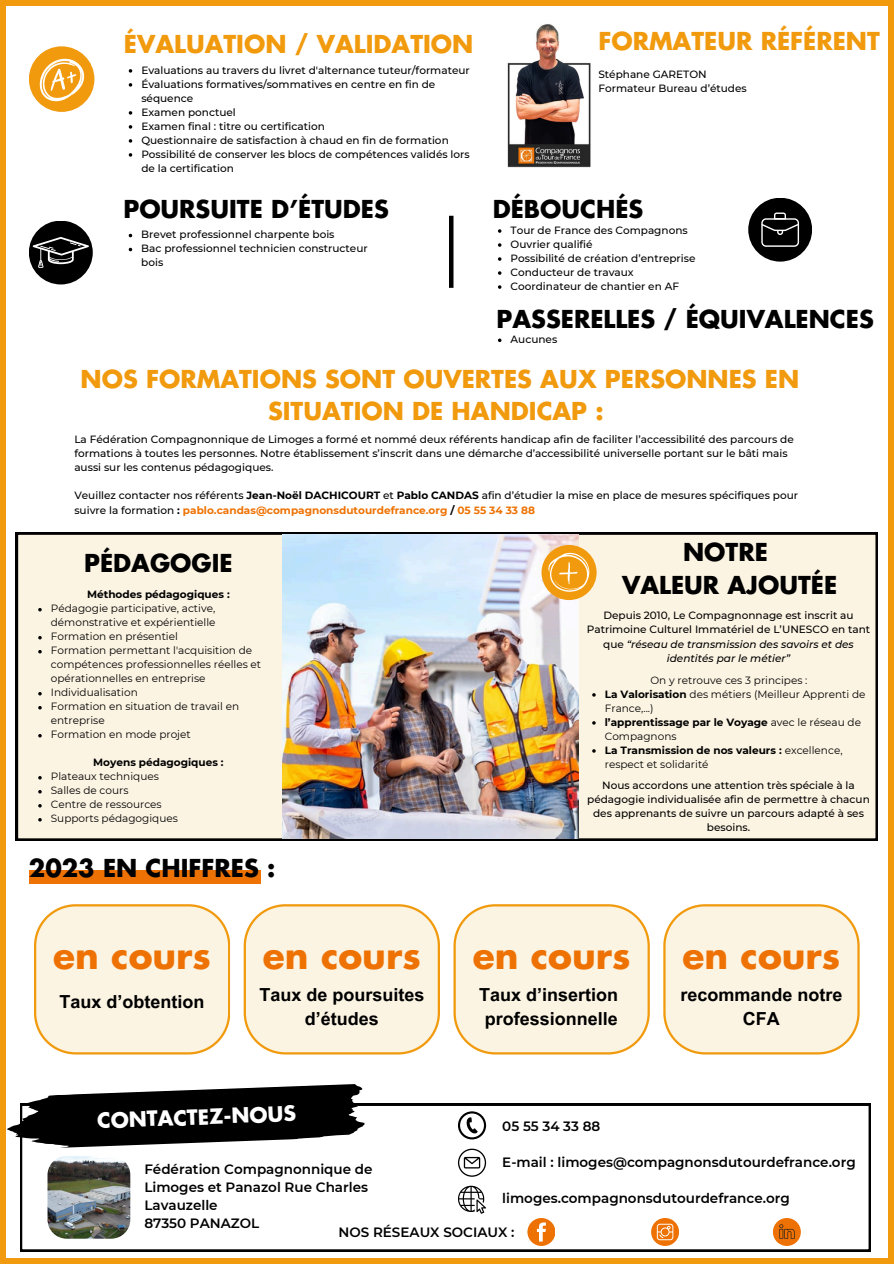
<style>
.page{position:relative;width:894px;height:1264px;background:#fff}
.page>*{position:absolute;margin:0;border:0;box-sizing:border-box;transform-origin:0 0}
.t1{font:700 36px "Futura LT Pro";color:#ee7203}
.t2{font:700 24px/32.7px "Futura LT Pro";color:#f19a0d;text-align:center}
.t3{font:700 24px/32.7px "Futura LT Pro";color:#000;text-align:center}
.t4{font:700 20.4px "Futura LT Pro";color:#fff}
.t5{font:700 18px/24.8px "Arial MT Pro";color:#000;text-align:center}
.t6{font:600 13.5px/18px "Montserrat";color:#000}
.t7{font:500 10.5px/14px "Montserrat";color:#000}
.t8{font:10.5px/14px "Montserrat";color:#000}
.t9{font:700 10.5px/14px "Montserrat";color:#000}
.s1{font-weight:700}
.s2{font-weight:700;color:#ee7203}
.s3{font-style:italic}
.s4{font-weight:400}
</style>
<div class="page">
<div style="left:0;top:0;width:6px;height:1263px;background:#f19a0d"></div>
<div style="left:887px;top:0;width:6px;height:1263px;background:#f19a0d"></div>
<div style="left:0;top:1257px;width:893px;height:6px;background:#f19a0d"></div>
<div style="left:0;top:0;width:893px;height:6px;background:#f19a0d"></div>
<div style="left:29px;top:46px;width:65px;height:66px;background:#f19a0d;border-radius:50%"></div>
<svg style="left:39px;top:58px;width:46px;height:43px"></svg>
<div style="left:748px;top:198px;width:63px;height:63px;background:#000;border-radius:50%"></div>
<div style="left:29px;top:221px;width:64px;height:63px;background:#000;border-radius:50%"></div>
<svg style="left:33px;top:237px;width:56px;height:31px"></svg>
<svg style="left:761px;top:212px;width:37px;height:34px"></svg>
<svg style="left:34px;top:904px;width:196px;height:150px"></svg>
<svg style="left:243px;top:904px;width:196px;height:150px"></svg>
<svg style="left:453px;top:904px;width:196px;height:150px"></svg>
<svg style="left:663px;top:904px;width:196px;height:150px"></svg>
<div style="left:29px;top:870px;width:232px;height:14px;background:#ee7203"></div>
<svg style="left:20px;top:1103px;width:850px;height:148px"></svg>
<img style="left:507px;top:24px;width:84px;height:144px">
<hr style="left:449px;top:216px;width:4px;height:72px;background:#000">
<div style="left:16px;top:532px;width:861px;height:308px;background:#fcf4e3"></div>
<svg style="left:38px;top:608px;width:4px;height:3px"></svg>
<svg style="left:38px;top:636px;width:4px;height:3px"></svg>
<svg style="left:38px;top:650px;width:4px;height:3px"></svg>
<svg style="left:38px;top:692px;width:4px;height:3px"></svg>
<svg style="left:38px;top:706px;width:4px;height:3px"></svg>
<svg style="left:38px;top:734px;width:4px;height:3px"></svg>
<svg style="left:38px;top:776px;width:4px;height:3px"></svg>
<svg style="left:38px;top:790px;width:4px;height:3px"></svg>
<svg style="left:38px;top:804px;width:4px;height:3px"></svg>
<svg style="left:38px;top:818px;width:4px;height:3px"></svg>
<svg style="left:7px;top:1084px;width:358px;height:65px"></svg>
<div style="left:527px;top:1217px;width:28px;height:28px;background:#ee7203;border-radius:50%"></div>
<svg style="left:651px;top:1217px;width:28px;height:28px"></svg>
<svg style="left:772px;top:1217px;width:28px;height:28px"></svg>
<svg style="left:536px;top:1222px;width:9px;height:19px"></svg>
<svg style="left:656px;top:1223px;width:17px;height:17px"></svg>
<img style="left:775px;top:1220px;width:23px;height:19px">
<img style="left:47px;top:1155px;width:83px;height:83px;border-radius:19px">
<svg style="left:458px;top:1111px;width:28px;height:28px"></svg>
<svg style="left:458px;top:1148px;width:28px;height:28px"></svg>
<svg style="left:458px;top:1185px;width:28px;height:28px"></svg>
<img style="left:282px;top:535px;width:296px;height:303px">
<div style="left:541px;top:545px;width:55px;height:55px;background:#f19a0d;border-radius:50%"></div>
<svg style="left:548px;top:553px;width:41px;height:39px"></svg>
<svg style="left:129px;top:69px;width:3px;height:4px"></svg>
<svg style="left:129px;top:83px;width:3px;height:4px"></svg>
<svg style="left:129px;top:111px;width:3px;height:4px"></svg>
<svg style="left:129px;top:125px;width:3px;height:4px"></svg>
<svg style="left:129px;top:139px;width:3px;height:4px"></svg>
<svg style="left:129px;top:153px;width:3px;height:4px"></svg>
<svg style="left:498px;top:229px;width:3px;height:4px"></svg>
<svg style="left:498px;top:243px;width:3px;height:4px"></svg>
<svg style="left:498px;top:257px;width:3px;height:4px"></svg>
<svg style="left:498px;top:271px;width:3px;height:4px"></svg>
<svg style="left:498px;top:285px;width:3px;height:4px"></svg>
<svg style="left:498px;top:338px;width:3px;height:4px"></svg>
<p class="t2" style="left:124px;top:29px;width:351px">ÉVALUATION / VALIDATION</p>
<p class="t7" style="left:141px;top:63px;width:330px">Evaluations au travers du livret d'alternance tuteur/formateur</p>
<p class="t7" style="left:141px;top:77px;width:295px">Évaluations formatives/sommatives en centre en fin de séquence</p>
<p class="t7" style="left:141px;top:105px;width:96px">Examen ponctuel</p>
<p class="t7" style="left:141px;top:119px;width:185px">Examen final : titre ou certification</p>
<p class="t7" style="left:141px;top:133px;width:309px">Questionnaire de satisfaction à chaud en fin de formation</p>
<p class="t7" style="left:141px;top:147px;width:330px">Possibilité de conserver les blocs de compétences validés lors de la certification</p>
<p class="t3" style="left:123px;top:194px;width:267px">POURSUITE D’ÉTUDES</p>
<p class="t7" style="left:141px;top:227px;width:195px">Brevet professionnel charpente bois</p>
<p class="t7" style="left:141px;top:241px;width:228px">Bac professionnel technicien constructeur bois</p>
<h4 class="t2" style="left:598px;top:25px;width:283px">FORMATEUR RÉFÉRENT</h4>
<h1 class="t7" style="left:598px;top:67px;width:110px">Stéphane GARETON</h1>
<h4 class="t7" style="left:598px;top:81px;width:150px">Formateur Bureau d’études</h4>
<h2 class="t3" style="left:492px;top:194px;width:152px">DÉBOUCHÉS</h2>
<p class="t7" style="left:510px;top:223px;width:179px">Tour de France des Compagnons</p>
<p class="t7" style="left:510px;top:237px;width:84px">Ouvrier qualifié</p>
<p class="t7" style="left:510px;top:251px;width:186px">Possibilité de création d’entreprise</p>
<p class="t7" style="left:510px;top:265px;width:125px">Conducteur de travaux</p>
<p class="t7" style="left:510px;top:279px;width:170px">Coordinateur de chantier en AF</p>
<h1 class="t3" style="left:496px;top:303px;width:378px">PASSERELLES / ÉQUIVALENCES</h1>
<h4 class="t7" style="left:510px;top:332px;width:48px">Aucunes</h4>
<h6 class="t2" style="left:81px;top:363px;width:720px">NOS FORMATIONS SONT OUVERTES AUX PERSONNES EN<br>SITUATION DE HANDICAP :</h6>
<h3 class="t7" style="left:74px;top:433px;width:720px">La Fédération Compagnonnique de Limoges a formé et nommé deux référents handicap afin de faciliter l’accessibilité des parcours de formations à toutes les personnes. Notre établissement s’inscrit dans une démarche d’accessibilité universelle portant sur le bâti mais aussi sur les contenus pédagogiques.</h3>
<p class="t7" style="left:74px;top:489px;width:725px">Veuillez contacter nos référents <span class="s1">Jean-Noël DACHICOURT</span> et <span class="s1">Pablo CANDAS</span> afin d’étudier la mise en place de mesures spécifiques pour suivre la formation <span class="s1">:</span> <span class="s2">pablo.candas@compagnonsdutourdefrance.org</span> <span class="s1">/</span> <span class="s2">05 55 34 33 88</span></p>
<p class="t3" style="left:84px;top:547px;width:150px">PÉDAGOGIE</p>
<p class="t9" style="left:87px;top:587px;width:144px">Méthodes pédagogiques :</p>
<p class="t8" style="left:51px;top:601px;width:166px">Pédagogie participative, active, démonstrative et expérientielle</p>
<p class="t8" style="left:51px;top:629px;width:129px">Formation en présentiel</p>
<h2 class="t8" style="left:51px;top:643px;width:212px">Formation permettant l'acquisition de compétences professionnelles réelles et opérationnelles en entreprise</h2>
<h2 class="t8" style="left:51px;top:685px;width:88px">Individualisation</h2>
<p class="t8" style="left:51px;top:699px;width:190px">Formation en situation de travail en entreprise</p>
<p class="t8" style="left:51px;top:727px;width:141px">Formation en mode projet</p>
<p class="t9" style="left:93px;top:755px;width:132px">Moyens pédagogiques :</p>
<p class="t8" style="left:51px;top:769px;width:110px">Plateaux techniques</p>
<p class="t8" style="left:51px;top:783px;width:79px">Salles de cours</p>
<p class="t8" style="left:51px;top:797px;width:112px">Centre de ressources</p>
<p class="t8" style="left:51px;top:811px;width:128px">Supports pédagogiques</p>
<p class="t3" style="left:29px;top:853px;width:248px">2023 EN CHIFFRES :</p>
<h2 class="t3" style="left:622px;top:537px;width:216px">NOTRE<br>VALEUR AJOUTÉE</h2>
<h2 class="t7" style="left:586px;top:608px;width:285px;text-align:center">Depuis 2010, Le Compagnonnage est inscrit au Patrimoine Culturel Immatériel de L’UNESCO en tant que <span class="s3">“réseau de transmission des savoirs et des identités par le métier”</span></h2>
<p class="t8" style="left:650px;top:672px;width:158px">On y retrouve ces 3 principes :</p>
<p class="t8" style="left:604px;top:686px;width:262px"><span class="s1">La Valorisation</span> des métiers (Meilleur Apprenti de<br>France,...)</p>
<p class="t9" style="left:604px;top:714px;width:258px">l’apprentissage par le Voyage <span class="s4">avec le réseau de<br>Compagnons</span></p>
<p class="t8" style="left:604px;top:742px;width:239px"><span class="s1">La Transmission de nos valeurs :</span> excellence, respect et solidarité</p>
<p class="t7" style="left:587px;top:777px;width:284px;text-align:center">Nous accordons une attention très spéciale à la pédagogie individualisée afin de permettre à chacun des apprenants de suivre un parcours adapté à ses besoins.</p>
<p class="t1" style="left:53px;top:939px;width:159px">en cours</p>
<p class="t1" style="left:263px;top:939px;width:159px">en cours</p>
<p class="t1" style="left:472px;top:939px;width:159px">en cours</p>
<h2 class="t1" style="left:682px;top:939px;width:159px">en cours</h2>
<h1 class="t5" style="left:60px;top:991px;width:146px">Taux d’obtention</h1>
<h4 class="t5" style="left:259px;top:984px;width:166px">Taux de poursuites d’études</h4>
<h1 class="t5" style="left:479px;top:984px;width:140px">Taux d’insertion professionnelle</h1>
<p class="t5" style="left:680px;top:984px;width:163px">recommande notre<br>CFA</p>
<p class="t4" style="left:97px;top:1111px;width:200px;rotate:-2deg">CONTACTEZ-NOUS</p>
<p class="t6" style="left:144px;top:1159px;width:230px">Fédération Compagnonnique de<br>Limoges et Panazol Rue Charles<br>Lavauzelle<br>87350 PANAZOL</p>
<h2 class="t6" style="left:502px;top:1116px;width:99px">05 55 34 33 88</h2>
<p class="t6" style="left:502px;top:1152px;width:355px">E-mail : limoges@compagnonsdutourdefrance.org</p>
<p class="t6" style="left:502px;top:1188px;width:289px">limoges.compagnonsdutourdefrance.org</p>
<h2 class="t6" style="left:338px;top:1223px;width:177px">NOS RÉSEAUX SOCIAUX :</h2>
</div>
